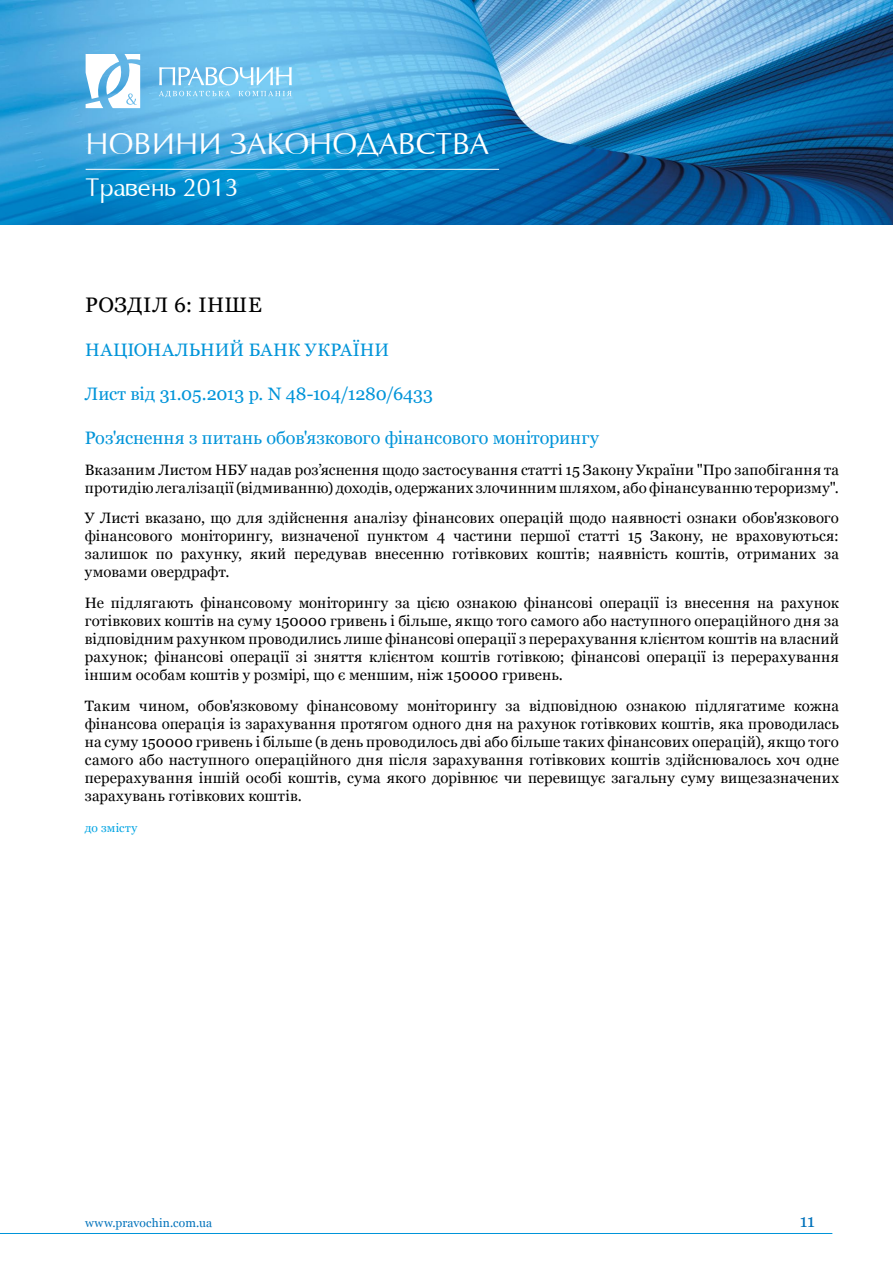
<style>
.page{position:relative;width:893px;height:1263px;background:#fff}
.page>*{position:absolute;margin:0;border:0;box-sizing:border-box;transform-origin:0 0}
.t1{font:28.5px "Opium";color:#fff}
.t2{font:24px "Opium";color:#fff}
.t3{font:21px "Georgia";letter-spacing:.02em;color:#000}
.t4{font:18px "Georgia";letter-spacing:-.005em;color:#0094d9}
.t5{font:18px "Georgia";color:#0072bb}
.t6{font:15px/18px "Georgia";letter-spacing:.015em;color:#000;text-align:justify}
.t7{font:12px "Georgia";letter-spacing:.015em;color:#0072bb}
.t8{font:12px "Georgia";letter-spacing:.005em;color:#00a4e3}
</style>
<div class="page">
<img style="left:0;top:0;width:893px;height:224px">
<svg style="left:86px;top:54px;width:54px;height:54px"></svg>
<svg style="left:159px;top:67px;width:133px;height:30px;background:#91d1f1"></svg>
<hr style="left:86px;top:169px;width:413px;height:1px;background:#fff">
<hr style="left:0;top:1233px;width:832px;height:1px;background:#0094d9">
<h1 class="t1" style="left:86px;top:127px;width:405px">НОВИНИ ЗАКОНОДАВСТВА</h1>
<h2 class="t2" style="left:86px;top:174px;width:155px">Травень 2013</h2>
<h3 class="t3" style="left:85px;top:293px;width:177px">РОЗДІЛ 6: ІНШЕ</h3>
<p class="t4" style="left:85px;top:339px;width:56px">Націонал</p>
<p class="t4" style="left:189px;top:339px;width:74px">ьний Бан</p>
<p class="t4" style="left:288px;top:339px;width:103px">к Україн и</p>
<p class="t4" style="left:85px;top:383px;width:350px">Лист від 31.05.2013 р. N 48-104/1280/6433</p>
<p class="t4" style="left:85px;top:427px;width:515px">Роз'яснення з питань обов'язкового фінансового моніторингу</p>
<p class="t6" style="left:85px;top:461px;width:756px">Вказаним Листом НБУ надав роз’яснення щодо застосування статті 15 Закону України "Про запобігання та протидію легалізації (відмиванню) доходів, одержаних злочинним шляхом, або фінансуванню тероризму".</p>
<p class="t6" style="left:85px;top:509px;width:756px">У Листі вказано, що для здійснення аналізу фінансових операцій щодо наявності ознаки обов'язкового фінансового моніторингу, визначеної пунктом 4 частини першої статті 15 Закону, не враховуються: залишок по рахунку, який передував внесенню готівкових коштів; наявність коштів, отриманих за умовами овердрафт.</p>
<p class="t6" style="left:85px;top:594px;width:756px">Не підлягають фінансовому моніторингу за цією ознакою фінансові операції із внесення на рахунок готівкових коштів на суму 150000 гривень і більше, якщо того самого або наступного операційного дня за відповідним рахунком проводились лише фінансові операції з перерахування клієнтом коштів на власний рахунок; фінансові операції зі зняття клієнтом коштів готівкою; фінансові операції із перерахування іншим особам коштів у розмірі, що є меншим, ніж 150000 гривень.</p>
<p class="t6" style="left:85px;top:697px;width:756px">Таким чином, обов'язковому фінансовому моніторингу за відповідною ознакою підлягатиме кожна фінансова операція із зарахування протягом одного дня на рахунок готівкових коштів, яка проводилась на суму 150000 гривень і більше (в день проводилось дві або більше таких фінансових операцій), якщо того самого або наступного операційного дня після зарахування готівкових коштів здійснювалось хоч одне перерахування іншій особі коштів, сума якого дорівнює чи перевищує загальну суму вищезазначених зарахувань готівкових коштів.</p>
<p class="t8" style="left:85px;top:820px;width:54px">до змісту</p>
<p class="t7" style="left:85px;top:1215px;width:129px">www.pravochin.com.ua</p>
<p class="t5" style="left:800px;top:1210px;width:17px">11</p>
</div>
